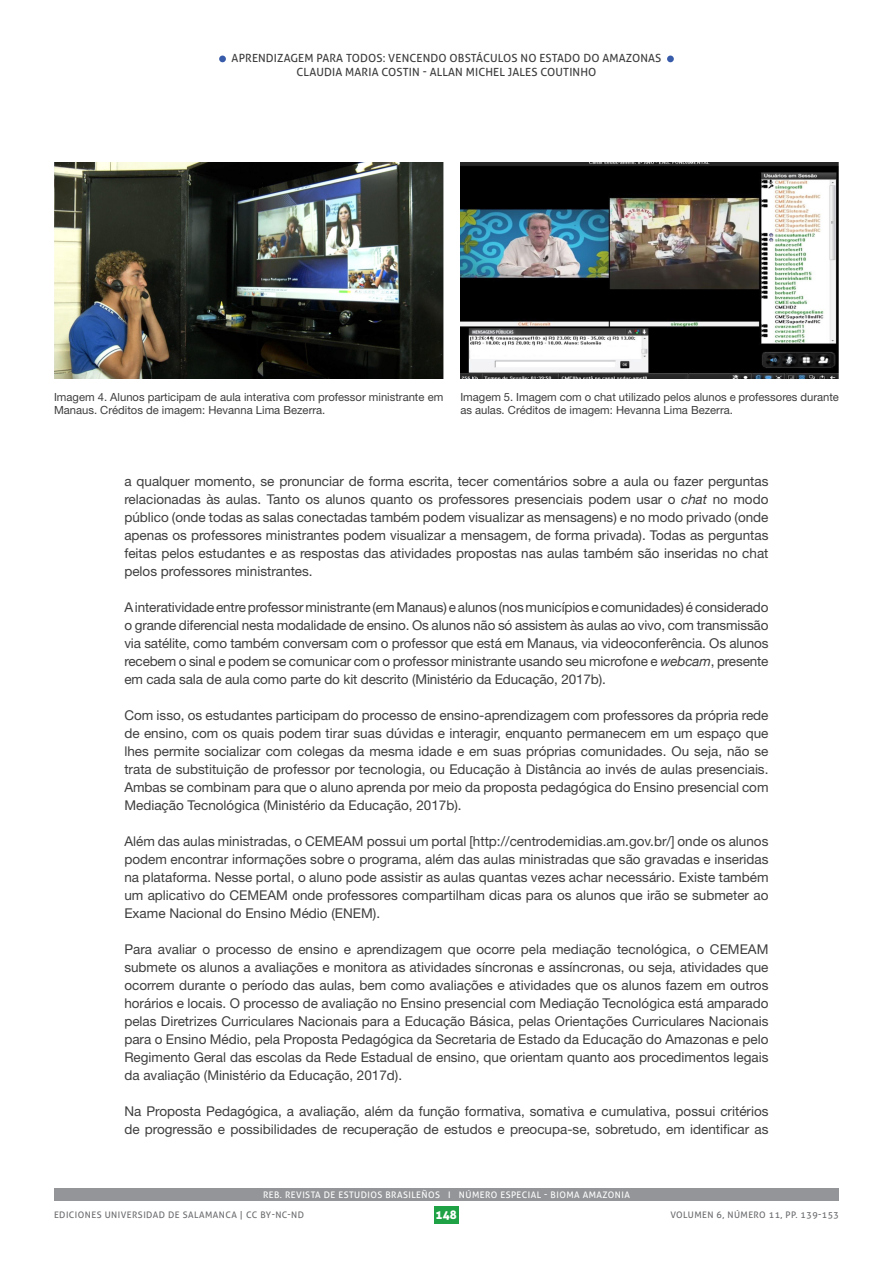
<style>
.page{position:relative;width:893px;height:1263px;background:#fff}
.page>*{position:absolute;margin:0;border:0;box-sizing:border-box;transform-origin:0 0}
.t1{font:13.5px/18px "Helvetica Neue";color:#3e3e3f;text-align:justify}
.t2{font:12px "Aller Display";color:#fff}
.t3{font:11.25px/13.5px "Helvetica Neue";color:#3e3e3f}
.t4{font:11.25px "Aller";letter-spacing:.01em;color:#3e3e3f}
.t5{font:9px "Aller";letter-spacing:.05em;color:#6c6d70}
.t6{font:9px "Aller";letter-spacing:.05em;color:#fff}
.s1{font-family:"Helvetica Neue LT Com";font-style:italic}
</style>
<div class="page">
<div style="left:54px;top:1188px;width:785px;height:13px;background:#939598"></div>
<div style="left:434px;top:1206px;width:25px;height:18px;background:#1fa245"></div>
<div style="left:219px;top:56px;width:7px;height:6px;background:#385caa;border-radius:50%"></div>
<div style="left:667px;top:56px;width:7px;height:6px;background:#385caa;border-radius:50%"></div>
<img style="left:460px;top:162px;width:379px;height:216px">
<img style="left:54px;top:162px;width:389px;height:216px">
<p class="t4" style="left:232px;top:51px;width:431px">APRENDIZAGEM PARA TODOS: VENCENDO OBSTÁCULOS NO ESTADO DO AMAZONAS</p>
<p class="t4" style="left:297px;top:65px;width:301px">CLAUDIA MARIA COSTIN - ALLAN MICHEL JALES COUTINHO</p>
<p class="t3" style="left:54px;top:390px;width:391px">Imagem 4. Alunos participam de aula interativa com professor ministrante em<br>Manaus. Créditos de imagem: Hevanna Lima Bezerra.</p>
<p class="t3" style="left:460px;top:390px;width:380px">Imagem 5. Imagem com o chat utilizado pelos alunos e professores durante as aulas. Créditos de imagem: Hevanna Lima Bezerra.</p>
<p class="t1" style="left:124px;top:472px;width:646px">a qualquer momento, se pronunciar de forma escrita, tecer comentários sobre a aula ou fazer perguntas relacionadas às aulas. Tanto os alunos quanto os professores presenciais podem usar o <span class="s1">chat</span> no modo público (onde todas as salas conectadas também podem visualizar as mensagens) e no modo privado (onde apenas os professores ministrantes podem visualizar a mensagem, de forma privada). Todas as perguntas feitas pelos estudantes e as respostas das atividades propostas nas aulas também são inseridas no chat pelos professores ministrantes.</p>
<p class="t1" style="left:124px;top:598px;width:646px">A interatividade entre professor ministrante (em Manaus) e alunos (nos municípios e comunidades) é considerado o grande diferencial nesta modalidade de ensino. Os alunos não só assistem às aulas ao vivo, com transmissão via satélite, como também conversam com o professor que está em Manaus, via videoconferência. Os alunos recebem o sinal e podem se comunicar com o professor ministrante usando seu microfone e <span class="s1">webcam</span>, presente em cada sala de aula como parte do kit descrito (Ministério da Educação, 2017b).</p>
<p class="t1" style="left:124px;top:706px;width:646px">Com isso, os estudantes participam do processo de ensino-aprendizagem com professores da própria rede de ensino, com os quais podem tirar suas dúvidas e interagir, enquanto permanecem em um espaço que lhes permite socializar com colegas da mesma idade e em suas próprias comunidades. Ou seja, não se trata de substituição de professor por tecnologia, ou Educação à Distância ao invés de aulas presenciais.<br>Ambas se combinam para que o aluno aprenda por meio da proposta pedagógica do Ensino presencial com Mediação Tecnológica (Ministério da Educação, 2017b).</p>
<p class="t1" style="left:124px;top:832px;width:646px">Além das aulas ministradas, o CEMEAM possui um portal [http://centrodemidias.am.gov.br/] onde os alunos podem encontrar informações sobre o programa, além das aulas ministradas que são gravadas e inseridas na plataforma. Nesse portal, o aluno pode assistir as aulas quantas vezes achar necessário. Existe também um aplicativo do CEMEAM onde professores compartilham dicas para os alunos que irão se submeter ao Exame Nacional do Ensino Médio (ENEM).</p>
<p class="t1" style="left:124px;top:940px;width:646px">Para avaliar o processo de ensino e aprendizagem que ocorre pela mediação tecnológica, o CEMEAM submete os alunos a avaliações e monitora as atividades síncronas e assíncronas, ou seja, atividades que ocorrem durante o período das aulas, bem como avaliações e atividades que os alunos fazem em outros horários e locais. O processo de avaliação no Ensino presencial com Mediação Tecnológica está amparado pelas Diretrizes Curriculares Nacionais para a Educação Básica, pelas Orientações Curriculares Nacionais para o Ensino Médio, pela Proposta Pedagógica da Secretaria de Estado da Educação do Amazonas e pelo Regimento Geral das escolas da Rede Estadual de ensino, que orientam quanto aos procedimentos legais da avaliação (Ministério da Educação, 2017d).</p>
<p class="t1" style="left:124px;top:1102px;width:646px">Na Proposta Pedagógica, a avaliação, além da função formativa, somativa e cumulativa, possui critérios de progressão e possibilidades de recuperação de estudos e preocupa-se, sobretudo, em identificar as</p>
<p class="t6" style="left:263px;top:1189px;width:368px">REB. REVISTA DE ESTUDIOS BRASILEÑOS I NÚMERO ESPECIAL - BIOMA AMAZONIA</p>
<p class="t5" style="left:54px;top:1210px;width:252px">EDICIONES UNIVERSIDAD DE SALAMANCA | CC BY-NC-ND</p>
<p class="t2" style="left:436px;top:1207px;width:22px">148</p>
<p class="t5" style="left:670px;top:1210px;width:170px">VOLUMEN 6, NÚMERO 11, PP. 139-153</p>
</div>
